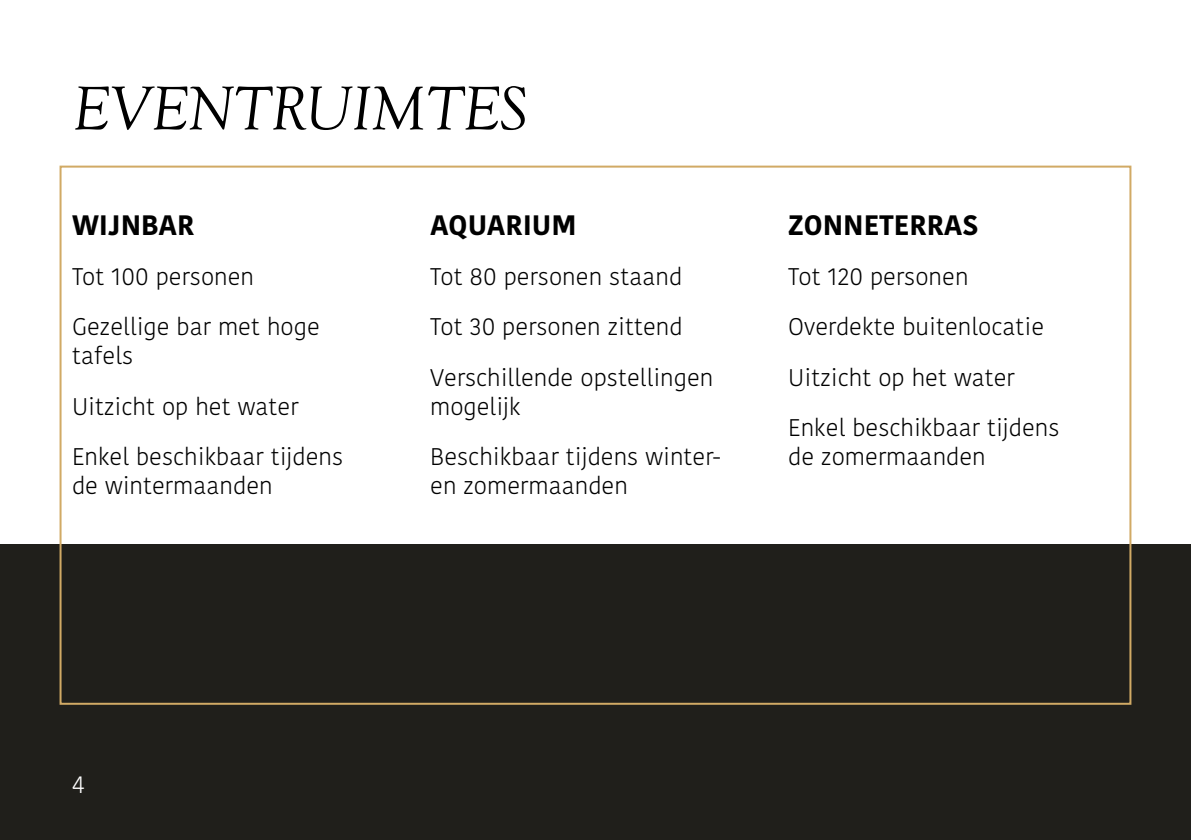
<style>
.page{position:relative;width:1191px;height:840px;background:#fff}
.page>*{position:absolute;margin:0;border:0;box-sizing:border-box;transform-origin:0 0}
.t1{font:italic 64px "Goudy Old Style T";color:#000}
.t2{font:700 28px "Kohinoor Bangla";color:#000}
.t3{font:300 24px/50.4px "Kohinoor Bangla";color:#000}
.t4{font:300 24px "Kohinoor Bangla";color:#fff}
</style>
<div class="page">
<div style="left:0;top:544px;width:1191px;height:295px;background:#201f1b"></div>
<h1 class="t1" style="left:72px;top:74px;width:457px">EVENTRUIMTES</h1>
<p class="t2" style="left:72px;top:200px;width:124px">WIJNBAR</p>
<p class="t3" style="left:72px;top:251px;width:249px">Tot 100 personen<br>Gezellige bar met hoge</p>
<p class="t3" style="left:72px;top:330px;width:273px">tafels<br>Uitzicht op het water<br>Enkel beschikbaar tijdens</p>
<p class="t3" style="left:72px;top:460px;width:202px">de wintermaanden</p>
<p class="t2" style="left:430px;top:200px;width:148px">AQUARIUM</p>
<p class="t3" style="left:430px;top:251px;width:285px">Tot 80 personen staand<br>Tot 30 personen zittend<br>Verschillende opstellingen</p>
<p class="t3" style="left:430px;top:380px;width:292px">mogelijk<br>Beschikbaar tijdens winter-</p>
<p class="t3" style="left:430px;top:460px;width:199px">en zomermaanden</p>
<p class="t2" style="left:788px;top:200px;width:192px">ZONNETERRAS</p>
<p class="t3" style="left:788px;top:251px;width:273px">Tot 120 personen<br>Overdekte buitenlocatie<br>Uitzicht op het water<br>Enkel beschikbaar tijdens</p>
<p class="t3" style="left:788px;top:431px;width:199px">de zomermaanden</p>
<p class="t4" style="left:72px;top:766px;width:14px">4</p>
</div>
